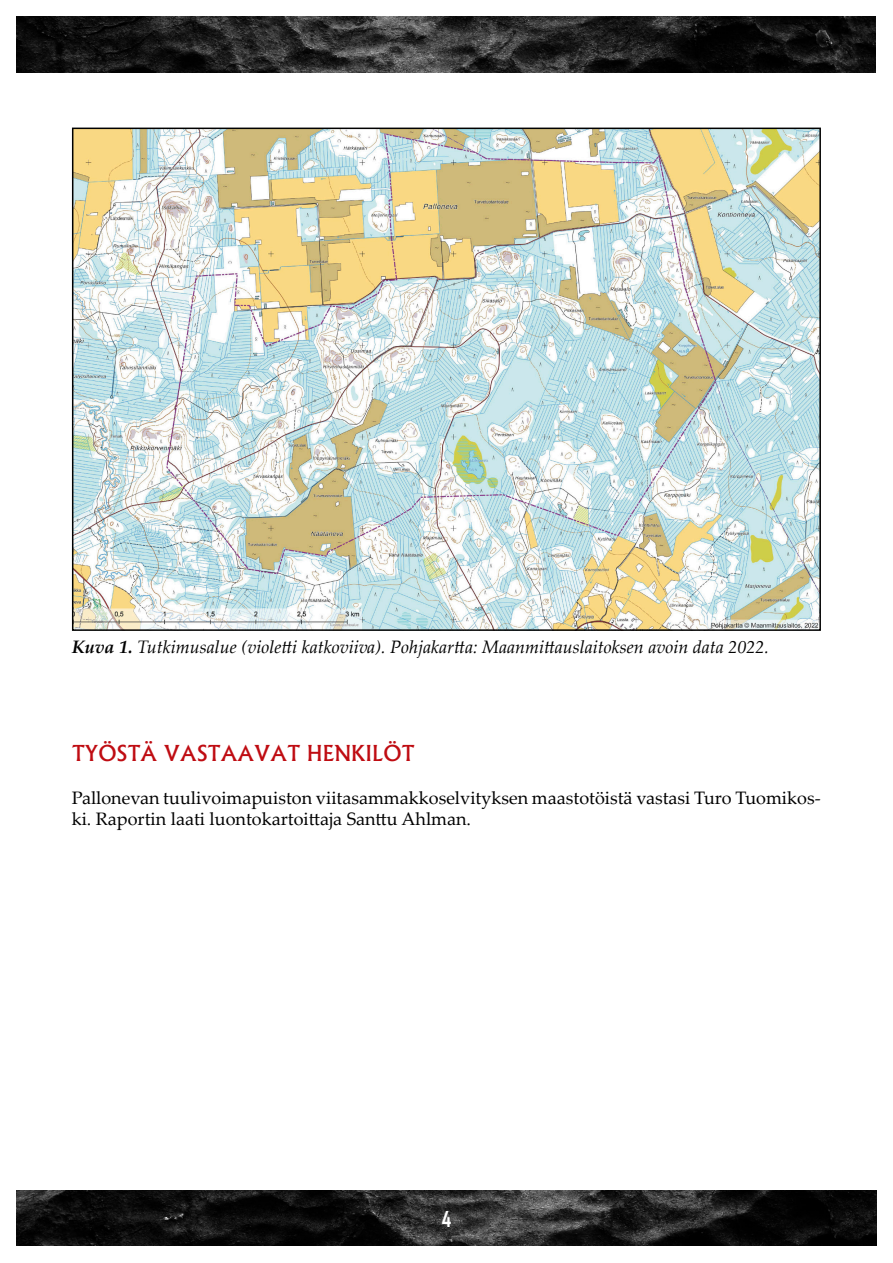
<style>
.page{position:relative;width:893px;height:1263px;background:#fff}
.page>*{position:absolute;margin:0;border:0;box-sizing:border-box;transform-origin:0 0}
.Perusotsikko{font:500 21px "Albertus";color:#bf0c12}
.t1{font:700 21px "Agency FB";color:#fff}
.Perusteksti{font:18px/21.6px "Palatino Linotype";color:#000}
.Perusteksti-2{font:italic 18px "Palatino Linotype";color:#000}
.s1{font-weight:700}
</style>
<div class="page">
<img style="left:17px;top:1191px;width:859px;height:55px">
<img style="left:17px;top:17px;width:859px;height:55px">
<img style="left:75px;top:131px;width:743px;height:497px">
<p class="Perusteksti-2" style="left:72px;top:634px;width:698px"><span class="s1">Kuva 1.</span> Tutkimusalue (violetti katkoviiva). Pohjakartta: Maanmittauslaitoksen avoin data 2022.</p>
<p class="Perusotsikko" style="left:72px;top:740px;width:345px">TYÖSTÄ VASTAAVAT HENKILÖT</p>
<p class="Perusteksti" style="left:72px;top:786px;width:750px">Pallonevan tuulivoimapuiston viitasammakkoselvityksen maastotöistä vastasi Turo Tuomikos&shy;ki. Raportin laati luontokartoittaja Santtu Ahlman.</p>
<p class="t1" style="left:442px;top:1206px;width:11px">4</p>
</div>
